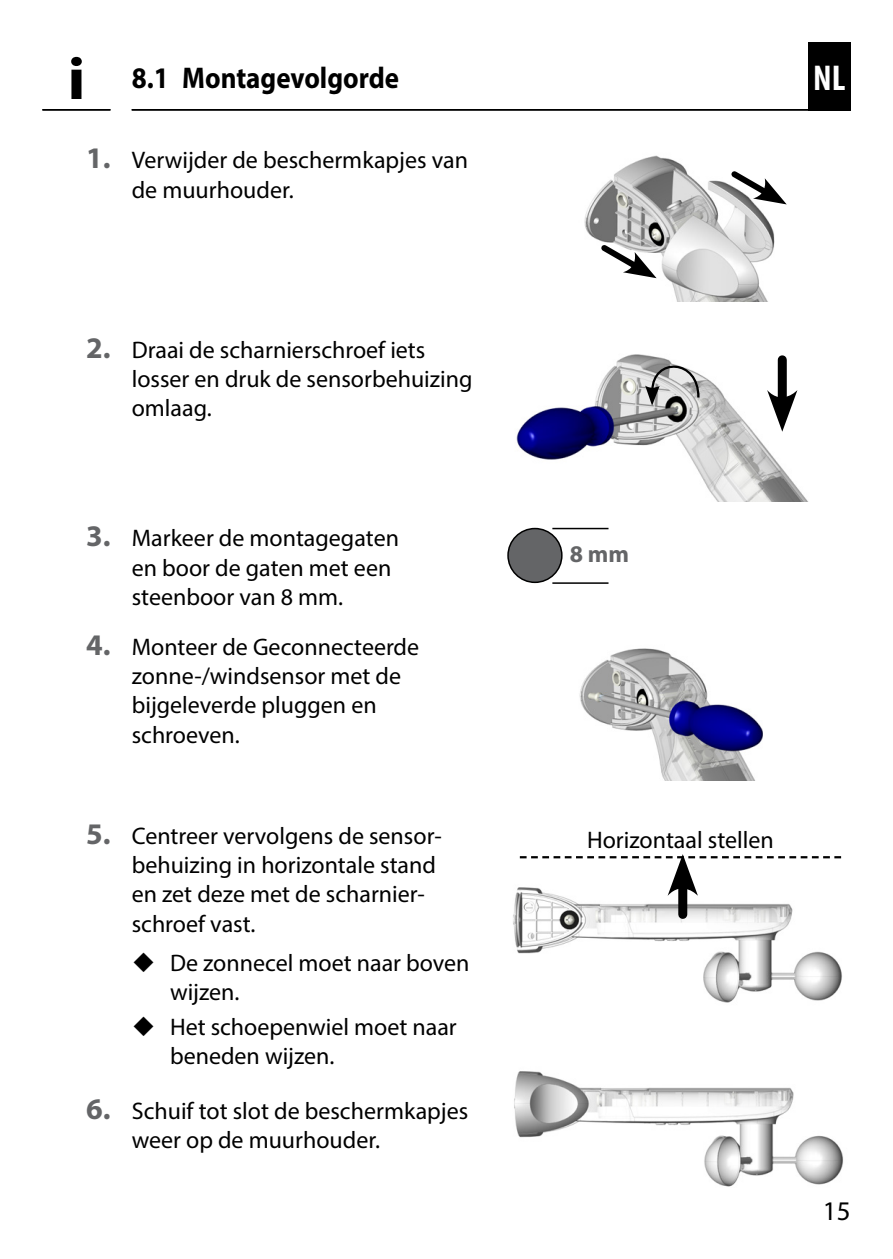
<style>
.page{position:relative;width:893px;height:1259px;background:#fff}
.page>*{position:absolute;margin:0;border:0;box-sizing:border-box;transform-origin:0 0}
.INFO-Icon{font:700 60px "Myriad Pro";color:#000;scale:1.1 1}
.t1{font:700 condensed 36px "Myriad Pro";color:#fff}
.t2{font:700 30px "Myriad Pro";color:#000;scale:.9 1}
.t3{font:27px "Myriad Pro";color:#000}
.Fließtext_-_DE{font:24px/29.4px "Myriad Pro";color:#000}
.Fließtext_-_DE-2{font:700 24px "Myriad Pro";color:#646567}
.s1{font-weight:700;font-size:30px;color:#646567}
</style>
<div class="page">
<div style="left:808px;top:42px;width:42px;height:69px;background:#000"></div>
<hr style="left:132px;top:109px;width:718px;height:2px;background:#000">
<hr style="left:42px;top:109px;width:68px;height:2px;background:#000">
<img style="left:584px;top:155px;width:203px;height:147px">
<svg style="left:726px;top:166px;width:61px;height:38px"></svg>
<svg style="left:596px;top:240px;width:61px;height:38px"></svg>
<img style="left:516px;top:354px;width:292px;height:147px">
<div style="left:778px;top:360px;width:9px;height:46px;background:#000"></div>
<svg style="left:767px;top:390px;width:30px;height:42px"></svg>
<svg style="left:645px;top:357px;width:55px;height:49px;background:#afafaf"></svg>
<div style="left:508px;top:528px;width:54px;height:54px;background:#646567;border-radius:50%"></div>
<div style="left:507px;top:528px;width:56px;height:55px;border:2px solid #000;border-radius:50%"></div>
<hr style="left:552px;top:528px;width:56px;height:1px;background:#000">
<hr style="left:552px;top:582px;width:56px;height:2px;background:#000">
<img style="left:579px;top:648px;width:184px;height:132px">
<img style="left:513px;top:856px;width:329px;height:147px">
<div style="left:678px;top:879px;width:9px;height:35px;background:#000"></div>
<svg style="left:520px;top:854px;width:321px;height:42px"></svg>
<img style="left:514px;top:1071px;width:329px;height:116px">
<p class="INFO-Icon" style="left:67px;top:40px;width:18px">i</p>
<p class="t2" style="left:132px;top:58px;width:299px">8.1 Montagevolgorde</p>
<h2 class="t1" style="left:813px;top:55px;width:34px">NL</h2>
<p class="Fließtext_-_DE" style="left:132px;top:145px;width:338px;text-indent:-46px"><span class="s1">1.</span> Verwijder de beschermkapjes van de muurhouder.</p>
<p class="Fließtext_-_DE" style="left:132px;top:334px;width:342px;text-indent:-46px"><span class="s1">2.</span> Draai de scharnierschroef iets losser en druk de sensorbehuizing omlaag.</p>
<p class="Fließtext_-_DE" style="left:132px;top:523px;width:269px;text-indent:-46px"><span class="s1">3.</span> Markeer de montagegaten en boor de gaten met een steenboor van 8 mm.</p>
<p class="Fließtext_-_DE" style="left:132px;top:631px;width:289px;text-indent:-46px"><span class="s1">4.</span> Monteer de Geconnecteerde zonne-/windsensor met de bijgeleverde pluggen en schroeven.</p>
<p class="Fließtext_-_DE" style="left:132px;top:820px;width:311px;text-indent:-46px"><span class="s1">5.</span> Centreer vervolgens de sensor&shy;behuizing in horizontale stand en zet deze met de scharnier&shy;schroef vast.</p>
<p class="Fließtext_-_DE" style="left:170px;top:947px;width:301px">De zonnecel moet naar boven wijzen.</p>
<p class="Fließtext_-_DE" style="left:170px;top:1011px;width:288px">Het schoepenwiel moet naar beneden wijzen.</p>
<p class="Fließtext_-_DE" style="left:132px;top:1095px;width:338px;text-indent:-46px"><span class="s1">6.</span> Schuif tot slot de beschermkapjes weer op de muurhouder.</p>
<p class="Fließtext_-_DE-2" style="left:570px;top:538px;width:61px">8 mm</p>
<p class="Fließtext_-_DE" style="left:587px;top:824px;width:188px">Horizontaal stellen</p>
<p class="t3" style="left:823px;top:1194px;width:29px">15</p>
</div>
